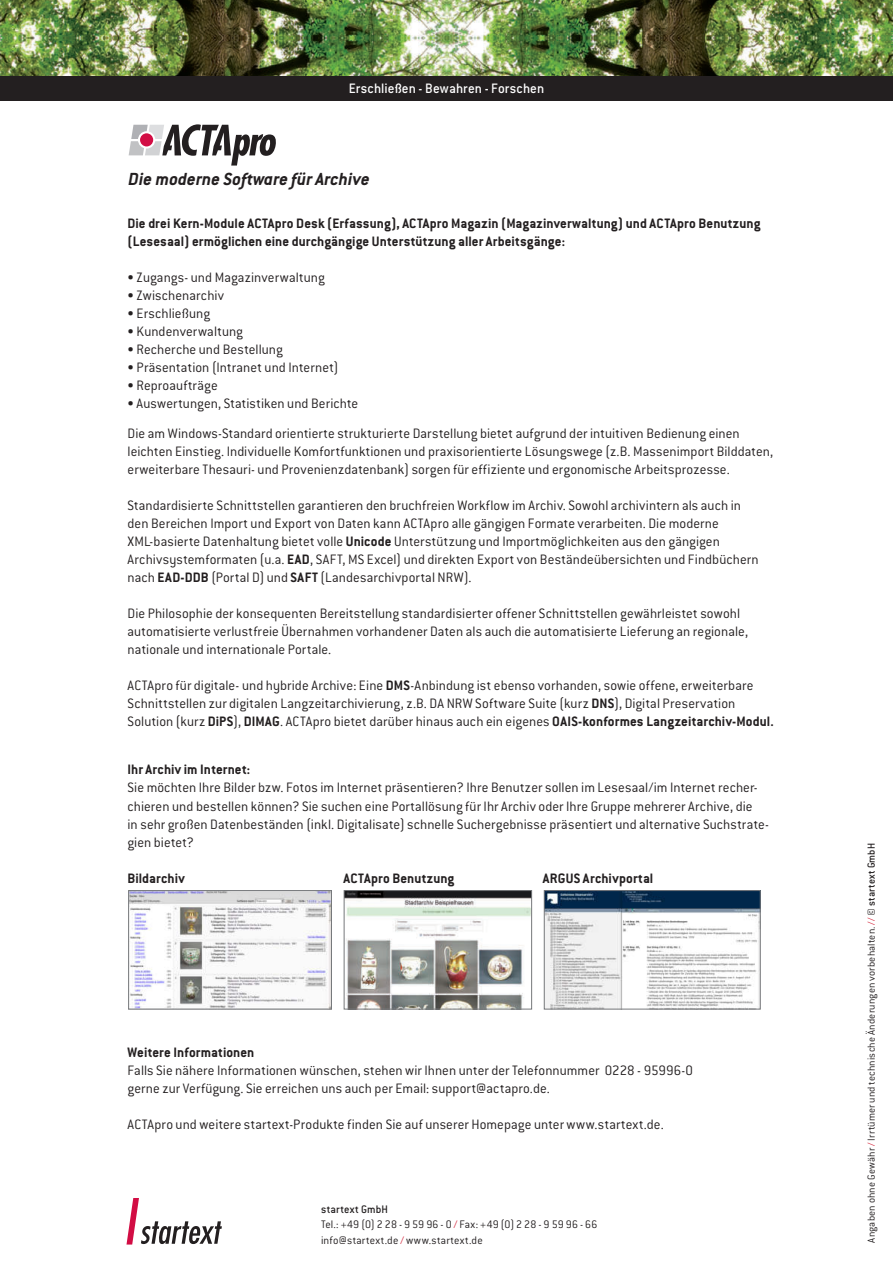
<style>
.page{position:relative;width:893px;height:1263px;background:#fff}
.page>*{position:absolute;margin:0;border:0;box-sizing:border-box;transform-origin:0 0}
.t1{font:italic 700 19.2px "Conduit ITC";color:#231f20}
.t2{font:300 15px/18px "Conduit ITC";letter-spacing:.005em;color:#231f20}
.t3{font:700 15px/18px "Conduit ITC";letter-spacing:.005em;color:#231f20}
.t4{font:500 15px "Conduit ITC";letter-spacing:.01em;color:#fff}
.t5{font:300 12px/15.8px "Conduit ITC";letter-spacing:.015em;color:#231f20}
.t6{font:300 11.25px "Conduit ITC";letter-spacing:.015em;color:#231f20}
.s1{font-weight:700}
.s2{font-weight:500}
.s3{color:#d52c41}
</style>
<div class="page">
<div style="left:0;top:75px;width:893px;height:26px;background:#231f20"></div>
<svg style="left:129px;top:124px;width:147px;height:42px"></svg>
<div style="left:139px;top:132px;width:15px;height:15px;background:#d20d44;border-radius:50%"></div>
<div style="left:138px;top:131px;width:17px;height:18px;border:2px solid #fff;border-radius:50%"></div>
<svg style="left:126px;top:1198px;width:96px;height:46px"></svg>
<img style="left:130px;top:892px;width:200px;height:115px">
<div style="left:128px;top:890px;width:204px;height:119px;border:1px solid #76787b"></div>
<img style="left:346px;top:892px;width:184px;height:115px">
<div style="left:344px;top:890px;width:188px;height:119px;border:1px solid #76787b"></div>
<img style="left:546px;top:892px;width:213px;height:115px">
<div style="left:544px;top:890px;width:217px;height:119px;border:1px solid #76787b"></div>
<img style="left:0;top:0;width:893px;height:75px">
<p class="t4" style="left:349px;top:83px;width:197px">Erschließen - Bewahren - Forschen</p>
<p class="t1" style="left:129px;top:172px;width:243px">Die moderne Software für Archive</p>
<p class="t3" style="left:128px;top:216px;width:634px">Die drei Kern-Module ACTApro Desk (Erfassung), ACTApro Magazin (Magazinverwaltung) und ACTApro Benutzung (Lesesaal) ermöglichen eine durchgängige Unterstützung aller Arbeitsgänge:</p>
<p class="t2" style="left:128px;top:270px;width:199px">• Zugangs- und Magazinverwaltung</p>
<p class="t2" style="left:128px;top:288px;width:98px">• Zwischenarchiv</p>
<p class="t2" style="left:128px;top:306px;width:84px">• Erschließung</p>
<p class="t2" style="left:128px;top:324px;width:117px">• Kundenverwaltung</p>
<p class="t2" style="left:128px;top:342px;width:157px">• Recherche und Bestellung</p>
<p class="t2" style="left:128px;top:360px;width:212px">• Präsentation (Intranet und Internet)</p>
<p class="t2" style="left:128px;top:378px;width:92px">• Reproaufträge</p>
<p class="t2" style="left:128px;top:390px;width:614px;line-height:30px">• Auswertungen, Statistiken und Berichte<br>Die am Windows-Standard orientierte strukturierte Darstellung bietet aufgrund der intuitiven Bedienung einen</p>
<p class="t2" style="left:128px;top:444px;width:647px">leichten Einstieg. Individuelle Komfortfunktionen und praxisorientierte Lösungswege (z.B. Massenimport Bilddaten, erweiterbare Thesauri- und Provenienzdatenbank) sorgen für effiziente und ergonomische Arbeitsprozesse.</p>
<p class="t2" style="left:128px;top:498px;width:633px">Standardisierte Schnittstellen garantieren den bruchfreien Workflow im Archiv. Sowohl archivintern als auch in den Bereichen Import und Export von Daten kann ACTApro alle gängigen Formate verarbeiten. Die moderne XML-basierte Datenhaltung bietet volle <span class="s1">Unicode</span> Unterstützung und Importmöglichkeiten aus den gängigen Archivsystemformaten (u.a. <span class="s1">EAD</span>, SAFT, MS Excel) und direkten Export von Beständeübersichten und Findbüchern nach <span class="s1">EAD-DDB</span> (Portal D) und <span class="s1">SAFT</span> (Landesarchivportal NRW).</p>
<p class="t2" style="left:128px;top:606px;width:622px">Die Philosophie der konsequenten Bereitstellung standardisierter offener Schnittstellen gewährleistet sowohl automatisierte verlustfreie Übernahmen vorhandener Daten als auch die automatisierte Lieferung an regionale, nationale und internationale Portale.</p>
<p class="t2" style="left:128px;top:678px;width:648px">ACTApro für digitale- und hybride Archive: Eine <span class="s1">DMS</span>-Anbindung ist ebenso vorhanden, sowie offene, erweiterbare<br>Schnittstellen zur digitalen Langzeitarchivierung, z.B. DA NRW Software Suite (kurz <span class="s1">DNS</span>), Digital Preservation<br>Solution (kurz <span class="s1">DiPS</span>), <span class="s1">DIMAG</span>. ACTApro bietet darüber hinaus auch ein eigenes <span class="s1">OAIS-konformes Langzeitarchiv-Modul.</span></p>
<p class="t3" style="left:128px;top:762px;width:124px">Ihr Archiv im Internet:</p>
<p class="t2" style="left:128px;top:780px;width:643px">Sie möchten Ihre Bilder bzw. Fotos im Internet präsentieren? Ihre Benutzer sollen im Lesesaal/im Internet recher&shy;chieren und bestellen können? Sie suchen eine Portallösung für Ihr Archiv oder Ihre Gruppe mehrerer Archive, die<br>in sehr großen Datenbeständen (inkl. Digitalisate) schnelle Suchergebnisse präsentiert und alternative Suchstrate&shy;gien bietet?</p>
<p class="t3" style="left:128px;top:870px;width:59px">Bildarchiv</p>
<p class="t3" style="left:344px;top:870px;width:112px">ACTApro Benutzung</p>
<p class="t3" style="left:543px;top:870px;width:112px">ARGUS Archivportal</p>
<p class="t3" style="left:128px;top:1044px;width:128px">Weitere Informationen</p>
<p class="t2" style="left:128px;top:1062px;width:567px">Falls Sie nähere Informationen wünschen, stehen wir Ihnen unter der Telefonnummer 0228 - 95996-0 gerne zur Verfügung. Sie erreichen uns auch per Email: support@actapro.de.</p>
<p class="t2" style="left:128px;top:1116px;width:538px">ACTApro und weitere startext-Produkte finden Sie auf unserer Homepage unter www.startext.de.</p>
<p class="t5" style="left:321px;top:1202px;width:278px"><span class="s2">startext GmbH<br></span>Tel.: +49 (0) 2 28 - 9 59 96 - 0 <span class="s3">/</span> Fax: +49 (0) 2 28 - 9 59 96 - 66 info@startext.de <span class="s3">/</span> www.startext.de</p>
<p class="t6" style="left:866px;top:1243px;width:401px;rotate:-90deg">Angaben ohne Gewähr <span class="s3">/</span> Irrtümer und technische Änderungen vorbehalten. <span class="s3">//</span> <span class="s2">© startext GmbH</span></p>
</div>
